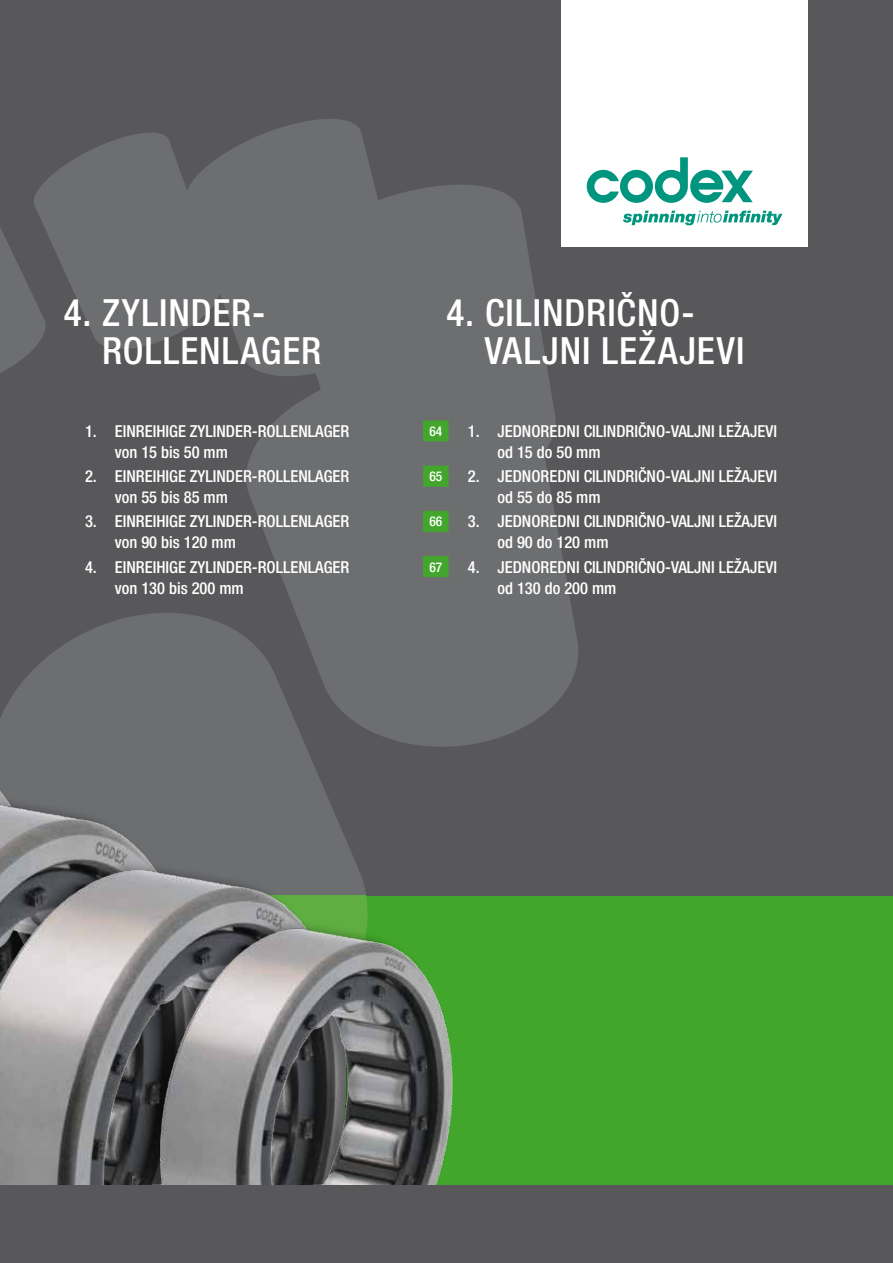
<style>
.page{position:relative;width:893px;height:1263px;background:#58585a}
.page>*{position:absolute;margin:0;border:0;box-sizing:border-box;transform-origin:0 0}
.t1{font:500 condensed 37.5px/37.5px "Helvetica Neue LT Pro";letter-spacing:.03em;color:#fff}
.t2{font:500 condensed 16.5px/21px "Helvetica Neue LT Pro";color:#fff}
.t3{font:500 condensed 13.5px "Helvetica Neue LT Pro";color:#fff}
</style>
<div class="page">
<svg style="left:37px;top:119px;width:541px;height:628px;fill:#6d6e70"></svg>
<svg style="left:0;top:192px;width:46px;height:193px"></svg>
<svg style="left:24px;top:612px;width:344px;height:226px;fill:#6d6e70"></svg>
<div style="left:561px;top:0;width:247px;height:247px;background:#fff"></div>
<div style="left:0;top:896px;width:893px;height:288px;background:#41a62b"></div>
<div style="left:0;top:680px;width:151px;height:92px;background:#6d6e70"></div>
<img style="left:0;top:772px;width:279px;height:66px">
<img style="left:0;top:838px;width:367px;height:346px">
<img style="left:133px;top:905px;width:320px;height:279px">
<div style="left:423px;top:420px;width:26px;height:21px;background:#41a62b"></div>
<div style="left:423px;top:466px;width:26px;height:21px;background:#41a62b"></div>
<div style="left:423px;top:511px;width:26px;height:21px;background:#41a62b"></div>
<div style="left:423px;top:556px;width:26px;height:21px;background:#41a62b"></div>
<svg style="left:623px;top:211px;width:159px;height:14px"></svg>
<svg style="left:587px;top:157px;width:166px;height:46px"></svg>
<h1 class="t1" style="left:102px;top:294px;width:221px;text-indent:-38px">4. ZYLINDER-<br>ROLLENLAGER</h1>
<h1 class="t1" style="left:485px;top:294px;width:261px;text-indent:-38px">4. CILINDRIČNO-<br>VALJNI LEŽAJEVI</h1>
<p class="t2" style="left:115px;top:420px;width:236px;text-indent:-30px">1. EINREIHIGE ZYLINDER-ROLLENLAGER von 15 bis 50 mm</p>
<p class="t2" style="left:115px;top:466px;width:236px;text-indent:-30px">2. EINREIHIGE ZYLINDER-ROLLENLAGER von 55 bis 85 mm</p>
<p class="t2" style="left:115px;top:511px;width:236px;text-indent:-30px">3. EINREIHIGE ZYLINDER-ROLLENLAGER von 90 bis 120 mm</p>
<p class="t2" style="left:115px;top:556px;width:236px;text-indent:-30px">4. EINREIHIGE ZYLINDER-ROLLENLAGER von 130 bis 200 mm</p>
<p class="t3" style="left:429px;top:423px;width:14px">64</p>
<p class="t3" style="left:429px;top:468px;width:14px">65</p>
<p class="t3" style="left:429px;top:514px;width:14px">66</p>
<p class="t3" style="left:429px;top:559px;width:14px">67</p>
<p class="t2" style="left:497px;top:420px;width:281px;text-indent:-30px">1. JEDNOREDNI CILINDRIČNO-VALJNI LEŽAJEVI od 15 do 50 mm</p>
<p class="t2" style="left:497px;top:466px;width:281px;text-indent:-30px">2. JEDNOREDNI CILINDRIČNO-VALJNI LEŽAJEVI od 55 do 85 mm</p>
<p class="t2" style="left:497px;top:511px;width:281px;text-indent:-30px">3. JEDNOREDNI CILINDRIČNO-VALJNI LEŽAJEVI od 90 do 120 mm</p>
<p class="t2" style="left:497px;top:556px;width:281px;text-indent:-30px">4. JEDNOREDNI CILINDRIČNO-VALJNI LEŽAJEVI od 130 do 200 mm</p>
</div>
